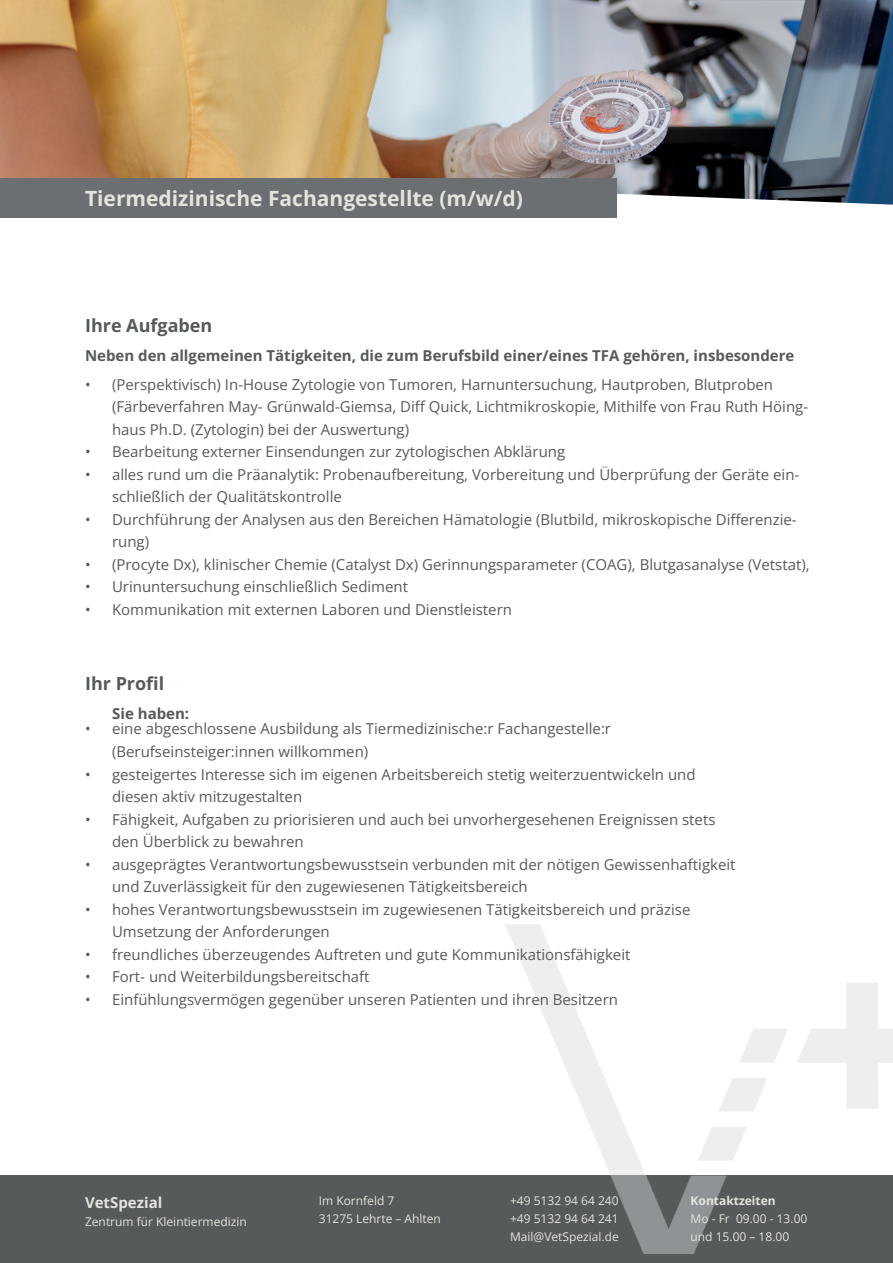
<style>
.page{position:relative;width:893px;height:1263px;background:#fff}
.page>*{position:absolute;margin:0;border:0;box-sizing:border-box;transform-origin:0 0}
.t1{font:700 21px "Open Sans";color:#e2e4de}
.t2{font:700 18px "Open Sans";color:#565a5a}
.t3{font:15px/22.5px "Open Sans";color:#565a5a}
.t4{font:700 15px "Open Sans";color:#565a5a}
.t5{font:700 15px "Open Sans";color:#e2e4de}
.t6{font:12px/18px "Open Sans";color:#e2e4de}
.t7{font:700 12px "Open Sans";color:#e2e4de}
</style>
<div class="page">
<img style="left:0;top:0;width:893px;height:205px">
<div style="left:0;top:179px;width:617px;height:39px;background:#6c6f71"></div>
<div style="left:0;top:1176px;width:893px;height:87px;background:#565a5a"></div>
<img style="left:408px;top:924px;width:485px;height:252px">
<img style="left:611px;top:1176px;width:116px;height:78px">
<h1 class="t1" style="left:85px;top:184px;width:439px">Tiermedizinische Fachangestellte (m/w/d)</h1>
<p class="t2" style="left:85px;top:313px;width:129px">Ihre Aufgaben</p>
<p class="t4" style="left:85px;top:345px;width:711px">Neben den allgemeinen Tätigkeiten, die zum Berufsbild einer/eines TFA gehören, insbesondere</p>
<p class="t3" style="left:112px;top:373px;width:698px;text-indent:-27px">• (Perspektivisch) In-House Zytologie von Tumoren, Harnuntersuchung, Hautproben, Blutproben (Färbeverfahren May- Grünwald-Giemsa, Diff Quick, Lichtmikroskopie, Mithilfe von Frau Ruth Höing&shy;haus Ph.D. (Zytologin) bei der Auswertung)</p>
<p class="t3" style="left:85px;top:440px;width:482px">• Bearbeitung externer Einsendungen zur zytologischen Abklärung</p>
<p class="t3" style="left:112px;top:463px;width:689px;text-indent:-27px">• alles rund um die Präanalytik: Probenaufbereitung, Vorbereitung und Überprüfung der Geräte ein&shy;schließlich der Qualitätskontrolle</p>
<p class="t3" style="left:112px;top:508px;width:686px;text-indent:-27px">• Durchführung der Analysen aus den Bereichen Hämatologie (Blutbild, mikroskopische Differenzie&shy;rung)</p>
<p class="t3" style="left:85px;top:553px;width:726px">• (Procyte Dx), klinischer Chemie (Catalyst Dx) Gerinnungsparameter (COAG), Blutgasanalyse (Vetstat),</p>
<p class="t3" style="left:85px;top:575px;width:325px">• Urinuntersuchung einschließlich Sediment</p>
<p class="t3" style="left:85px;top:598px;width:428px">• Kommunikation mit externen Laboren und Dienstleistern</p>
<p class="t2" style="left:85px;top:671px;width:81px">Ihr Profil</p>
<p class="t3" style="left:112px;top:717px;width:500px;text-indent:-27px">• eine abgeschlossene Ausbildung als Tiermedizinische:r Fachangestelle:r (Berufseinsteiger:innen willkommen)</p>
<p class="t3" style="left:112px;top:762px;width:585px;text-indent:-27px">• gesteigertes Interesse sich im eigenen Arbeitsbereich stetig weiterzuentwickeln und diesen aktiv mitzugestalten</p>
<p class="t3" style="left:112px;top:807px;width:605px;text-indent:-27px">• Fähigkeit, Aufgaben zu priorisieren und auch bei unvorhergesehenen Ereignissen stets den Überblick zu bewahren</p>
<p class="t3" style="left:112px;top:852px;width:625px;text-indent:-27px">• ausgeprägtes Verantwortungsbewusstsein verbunden mit der nötigen Gewissenhaftigkeit und Zuverlässigkeit für den zugewiesenen Tätigkeitsbereich</p>
<p class="t3" style="left:112px;top:897px;width:580px;text-indent:-27px">• hohes Verantwortungsbewusstsein im zugewiesenen Tätigkeitsbereich und präzise<br>Umsetzung der Anforderungen</p>
<p class="t3" style="left:85px;top:942px;width:547px">• freundliches überzeugendes Auftreten und gute Kommunikationsfähigkeit</p>
<p class="t3" style="left:85px;top:965px;width:286px">• Fort- und Weiterbildungsbereitschaft</p>
<p class="t3" style="left:85px;top:987px;width:534px">• Einfühlungsvermögen gegenüber unseren Patienten und ihren Besitzern</p>
<p class="t4" style="left:112px;top:703px;width:79px">Sie haben:</p>
<p class="t5" style="left:85px;top:1192px;width:79px">VetSpezial</p>
<p class="t6" style="left:85px;top:1212px;width:163px">Zentrum für Kleintiermedizin</p>
<p class="t6" style="left:319px;top:1191px;width:123px">Im Kornfeld 7<br>31275 Lehrte – Ahlten</p>
<p class="t6" style="left:510px;top:1191px;width:110px;text-align:justify">+49 5132 94 64 240 +49 5132 94 64 241<br>Mail@VetSpezial.de</p>
<p class="t7" style="left:691px;top:1192px;width:87px">Kontaktzeiten</p>
<p class="t6" style="left:691px;top:1209px;width:118px">Mo - Fr 09.00 - 13.00 und 15.00 – 18.00</p>
</div>
